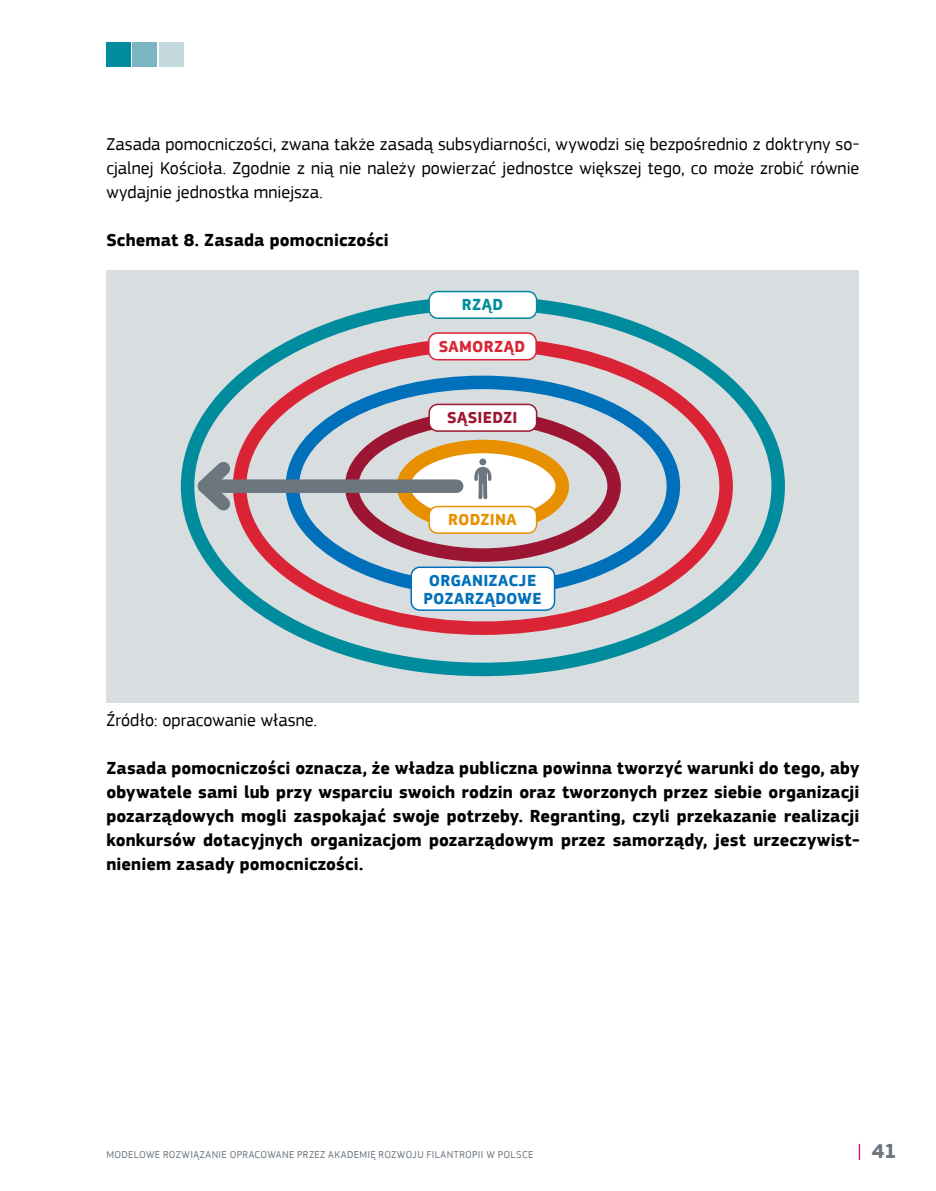
<style>
.page{position:relative;width:936px;height:1191px;background:#fff}
.page>*{position:absolute;margin:0;border:0;box-sizing:border-box;transform-origin:0 0}
.t1{font:700 21px "PF Square Sans Pro";color:#6c767e}
.t2{font:700 18px/24px "PF Square Sans Pro";letter-spacing:.005em;color:#000;text-align:justify}
.t3{font:18px/24px "PF Square Sans Pro";color:#000;text-align:justify}
.t4{font:700 16.5px/18px "PF Square Sans Pro";letter-spacing:.02em;color:#0070ba;text-align:center}
.t5{font:700 16.5px "PF Square Sans Pro";letter-spacing:.025em;color:#da2435}
.t6{font:700 16.5px "PF Square Sans Pro";letter-spacing:.015em;color:#9c1532}
.t7{font:700 16.5px "PF Square Sans Pro";letter-spacing:.015em;color:#e89000}
.t8{font:700 16.5px "PF Square Sans Pro";color:#008c9d}
.t9{font:10.5px "PF Square Sans Pro";letter-spacing:.03em;color:#6c767e}
</style>
<div class="page">
<svg style="left:858px;top:1144px;width:2px;height:15px"></svg>
<div style="left:106px;top:42px;width:24px;height:24px;background:#008c9d"></div>
<div style="left:159px;top:42px;width:24px;height:24px;background:#c3d9de"></div>
<div style="left:133px;top:42px;width:24px;height:24px;background:#7ab5c1"></div>
<div style="left:107px;top:270px;width:752px;height:432px;background:#d8dde0"></div>
<div style="left:181px;top:296px;width:603px;height:380px;border:14px solid #008c9d;border-radius:50%"></div>
<div style="left:233px;top:337px;width:499px;height:298px;border:14px solid #da2435;border-radius:50%"></div>
<div style="left:285px;top:375px;width:395px;height:222px;border:14px solid #0070ba;border-radius:50%"></div>
<div style="left:345px;top:410px;width:276px;height:152px;border:14px solid #9c1532;border-radius:50%"></div>
<svg style="left:403px;top:446px;width:159px;height:80px;fill:#fff"></svg>
<div style="left:396px;top:440px;width:173px;height:92px;border:14px solid #e89000;border-radius:50%"></div>
<div style="left:429px;top:291px;width:107px;height:27px;background:#fff;border-radius:9px"></div>
<div style="left:428px;top:291px;width:109px;height:28px;border:2px solid #008c9d;border-radius:9px"></div>
<div style="left:411px;top:567px;width:143px;height:43px;background:#fff;border-radius:9px"></div>
<div style="left:410px;top:566px;width:145px;height:45px;border:2px solid #0070ba;border-radius:9px"></div>
<div style="left:428px;top:333px;width:108px;height:27px;background:#fff;border-radius:9px"></div>
<div style="left:428px;top:332px;width:109px;height:28px;border:2px solid #da2435;border-radius:9px"></div>
<div style="left:429px;top:404px;width:107px;height:27px;background:#fff;border-radius:9px"></div>
<div style="left:428px;top:404px;width:109px;height:28px;border:2px solid #9c1532;border-radius:9px"></div>
<div style="left:429px;top:506px;width:107px;height:27px;background:#fff;border-radius:9px"></div>
<div style="left:428px;top:506px;width:109px;height:28px;border:2px solid #e89000;border-radius:9px"></div>
<div style="left:204px;top:479px;width:252px;height:14px;background:#6c767e"></div>
<svg style="left:185px;top:449px;width:57px;height:74px"></svg>
<div style="left:479px;top:458px;width:7px;height:7px;background:#6c767e;border-radius:50%"></div>
<svg style="left:474px;top:467px;width:18px;height:33px"></svg>
<p class="t3" style="left:106px;top:132px;width:754px">Zasada pomocniczości, zwana także zasadą subsydiarności, wywodzi się bezpośrednio z doktryny so&shy;cjalnej Kościoła. Zgodnie z nią nie należy powierzać jednostce większej tego, co może zrobić równie wydajnie jednostka mniejsza.</p>
<p class="t2" style="left:106px;top:229px;width:284px">Schemat 8. Zasada pomocniczości</p>
<p class="t8" style="left:461px;top:295px;width:43px">RZĄD</p>
<p class="t5" style="left:438px;top:336px;width:88px">SAMORZĄD</p>
<p class="t6" style="left:447px;top:408px;width:72px">SĄSIEDZI</p>
<p class="t7" style="left:448px;top:510px;width:70px">RODZINA</p>
<p class="t4" style="left:423px;top:572px;width:120px">ORGANIZACJE<br>POZARZĄDOWE</p>
<p class="t3" style="left:106px;top:708px;width:212px">Źródło: opracowanie własne.</p>
<p class="t2" style="left:106px;top:757px;width:754px">Zasada pomocniczości oznacza, że władza publiczna powinna tworzyć warunki do tego, aby obywatele sami lub przy wsparciu swoich rodzin oraz tworzonych przez siebie organizacji pozarządowych mogli zaspokajać swoje potrzeby. Regranting, czyli przekazanie realizacji konkursów dotacyjnych organizacjom pozarządowym przez samorządy, jest urzeczywist&shy;nieniem zasady pomocniczości.</p>
<p class="t9" style="left:106px;top:1148px;width:428px">MODELOWE ROZWIĄZANIE OPRACOWANE PRZEZ AKADEMIĘ ROZWOJU FILANTROPII W POLSCE</p>
<p class="t1" style="left:871px;top:1138px;width:26px">41</p>
</div>
